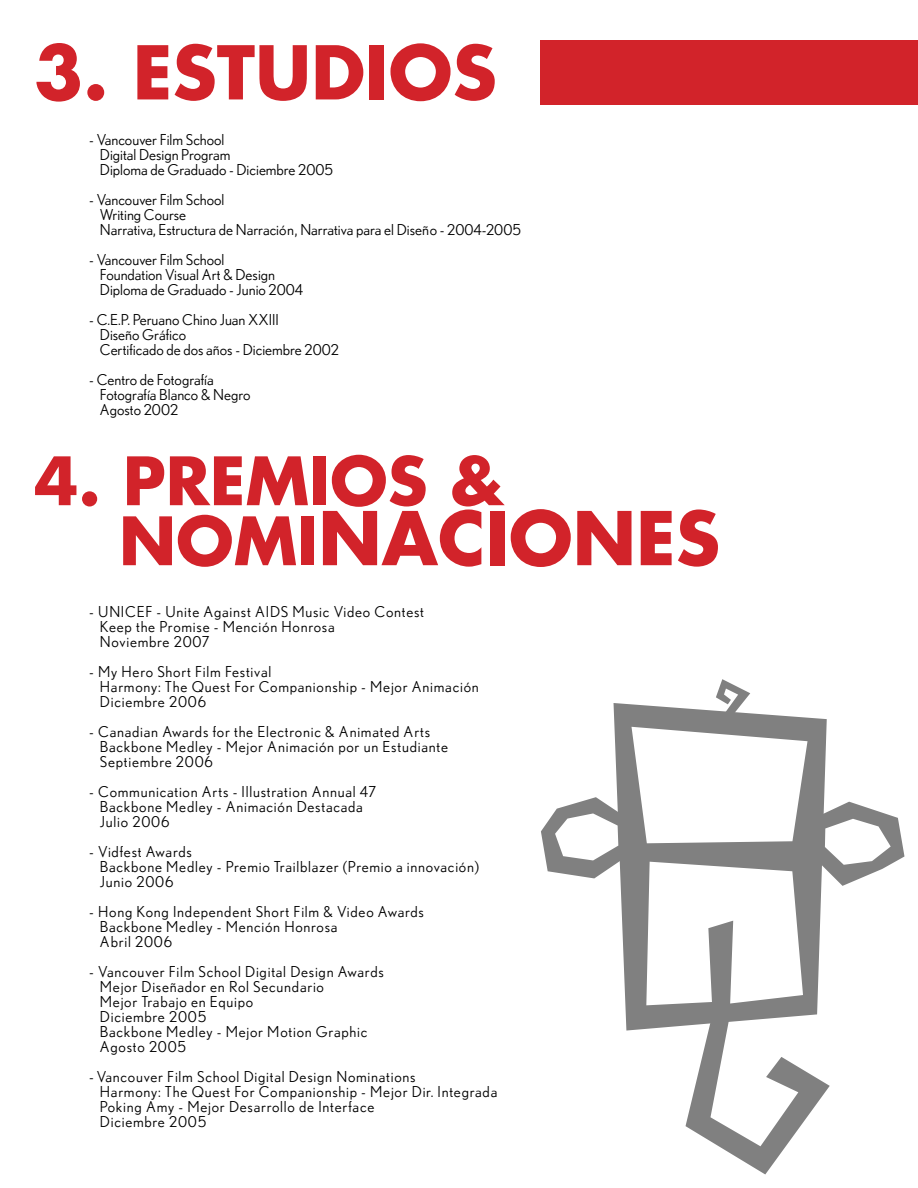
<style>
.page{position:relative;width:918px;height:1188px;background:#fff}
.page>*{position:absolute;margin:0;border:0;box-sizing:border-box;transform-origin:0 0}
.t1{font:700 72px "Futura Std";color:#d2232a}
.t2{font:700 64.8px "Futura Std";color:#d2232a}
.t3{font:15px/15px "Nobel";letter-spacing:.05em;color:#000}
.t4{font:15px/15px "Nobel";color:#000}
.s1{font-size:64.8px}
</style>
<div class="page">
<svg style="left:614px;top:703px;width:213px;height:328px;fill:#808080"></svg>
<svg style="left:541px;top:727px;width:364px;height:278px"></svg>
<svg style="left:686px;top:1019px;width:144px;height:155px"></svg>
<svg style="left:716px;top:679px;width:34px;height:36px"></svg>
<div style="left:541px;top:40px;width:377px;height:64px;background:#d2232a"></div>
<h1 class="t1" style="left:34px;top:25px;width:464px">3. ESTUDIOS</h1>
<p class="t4" style="left:100px;top:132px;width:235px;text-indent:-11px">- Vancouver Film School<br>Digital Design Program<br>Diploma de Graduado - Diciembre 2005</p>
<p class="t4" style="left:100px;top:192px;width:423px;text-indent:-11px">- Vancouver Film School<br>Writing Course<br>Narrativa, Estructura de Narración, Narrativa para el Diseño - 2004-2005</p>
<p class="t4" style="left:100px;top:252px;width:205px;text-indent:-11px">- Vancouver Film School<br>Foundation Visual Art &amp; Design<br>Diploma de Graduado - Junio 2004</p>
<p class="t4" style="left:100px;top:312px;width:241px;text-indent:-11px">- C.E.P. Peruano Chino Juan XXIII<br>Diseño Gráfico<br>Certificado de dos años - Diciembre 2002</p>
<p class="t4" style="left:100px;top:372px;width:152px;text-indent:-11px">- Centro de Fotografía<br>Fotografía Blanco &amp; Negro<br>Agosto 2002</p>
<h2 class="t2" style="left:34px;top:438px;width:472px">4. PREMIOS &amp;</h2>
<h1 class="t1" style="left:119px;top:490px;width:603px"><span class="s1">NOMI</span>NACIONES</h1>
<p class="t3" style="left:100px;top:604px;width:326px;text-indent:-11px">- UNICEF - Unite Against AIDS Music Video Contest<br>Keep the Promise - Mención Honrosa<br>Noviembre 2007</p>
<p class="t3" style="left:100px;top:664px;width:380px;text-indent:-11px">- My Hero Short Film Festival<br>Harmony: The Quest For Companionship - Mejor Animación<br>Diciembre 2006</p>
<p class="t3" style="left:100px;top:724px;width:350px;text-indent:-11px">- Canadian Awards for the Electronic &amp; Animated Arts<br>Backbone Medley - Mejor Animación por un Estudiante<br>Septiembre 2006</p>
<p class="t3" style="left:100px;top:784px;width:278px;text-indent:-11px">- Communication Arts - Illustration Annual 47<br>Backbone Medley - Animación Destacada<br>Julio 2006</p>
<p class="t3" style="left:100px;top:844px;width:381px;text-indent:-11px">- Vidfest Awards<br>Backbone Medley - Premio Trailblazer (Premio a innovación)<br>Junio 2006</p>
<p class="t3" style="left:100px;top:904px;width:326px;text-indent:-11px">- Hong Kong Independent Short Film &amp; Video Awards<br>Backbone Medley - Mención Honrosa<br>Abril 2006</p>
<p class="t3" style="left:100px;top:964px;width:285px;text-indent:-11px">- Vancouver Film School Digital Design Awards<br>Mejor Diseñador en Rol Secundario<br>Mejor Trabajo en Equipo<br>Diciembre 2005<br>Backbone Medley - Mejor Motion Graphic<br>Agosto 2005</p>
<p class="t3" style="left:100px;top:1069px;width:399px;text-indent:-11px">- Vancouver Film School Digital Design Nominations<br>Harmony: The Quest For Companionship - Mejor Dir. Integrada Poking Amy - Mejor Desarrollo de Interface<br>Diciembre 2005</p>
</div>
